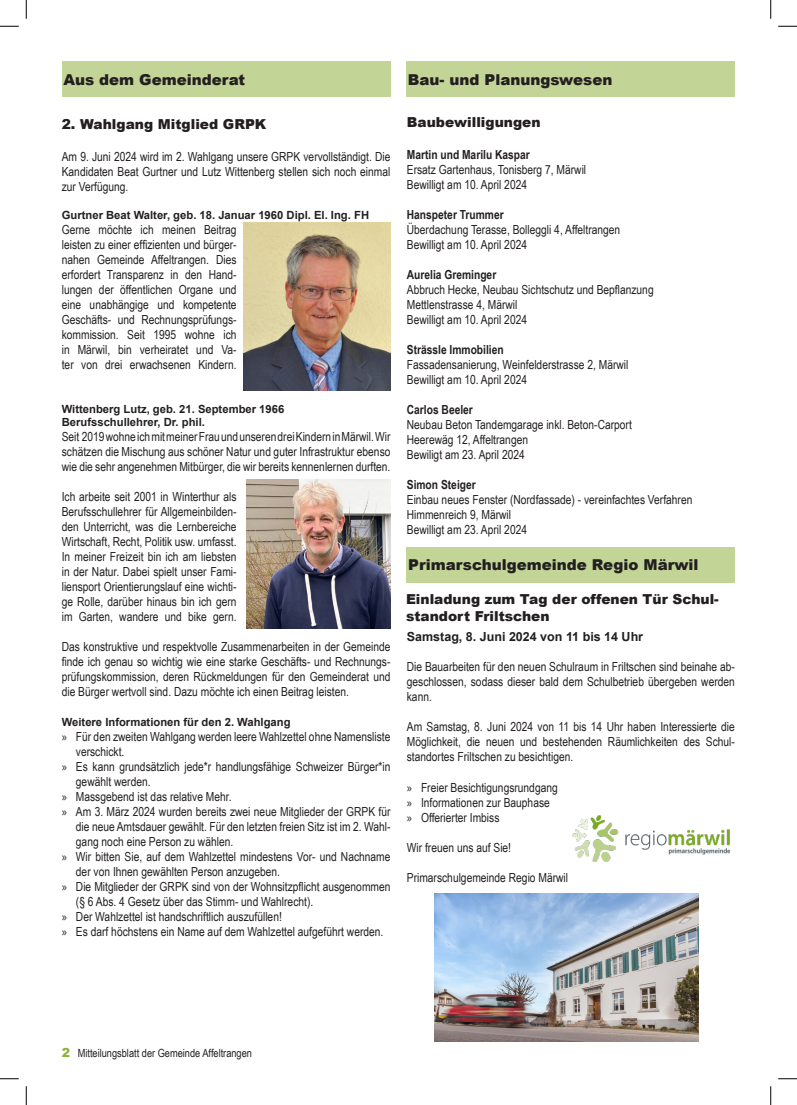
<style>
.page{position:relative;width:797px;height:1105px;background:#fff}
.page>*{position:absolute;margin:0;border:0;box-sizing:border-box;transform-origin:0 0}
.t1{font:900 15px "Arial";color:#231f20}
.Untertitel{font:900 13.75px/16.5px "Arial";color:#231f20}
.t2{font:12.5px/15px "Arial Narrow";color:#231f20;text-align:justify}
.t3{font:700 12.5px "Arial Narrow";color:#231f20}
.t4{font:700 12.5px "Arial";color:#231f20}
.t5{font:700 11.25px "Arial";color:#231f20}
.t6{font:11.25px "Arial Narrow";color:#231f20}
.s1{font-family:"Myriad Pro"}
.s2{font-family:"Arial";font-weight:900;font-size:12.5px;color:#8db33d}
</style>
<div class="page">
<div style="left:62px;top:62px;width:328px;height:35px;background:#c2d496"></div>
<div style="left:406px;top:62px;width:328px;height:35px;background:#c2d496"></div>
<img style="left:243px;top:222px;width:147px;height:168px">
<img style="left:246px;top:480px;width:144px;height:149px">
<div style="left:406px;top:547px;width:329px;height:36px;background:#c2d496"></div>
<img style="left:572px;top:816px;width:157px;height:46px">
<img style="left:434px;top:894px;width:264px;height:148px">
<svg style="left:0;top:25px;width:19px;height:2px"></svg>
<svg style="left:778px;top:25px;width:19px;height:2px"></svg>
<svg style="left:0;top:1078px;width:19px;height:1px"></svg>
<svg style="left:778px;top:1078px;width:19px;height:1px"></svg>
<svg style="left:25px;top:0;width:2px;height:19px"></svg>
<svg style="left:25px;top:1086px;width:2px;height:19px"></svg>
<svg style="left:770px;top:0;width:1px;height:19px"></svg>
<svg style="left:770px;top:1086px;width:1px;height:19px"></svg>
<p class="t1" style="left:64px;top:69px;width:183px">Aus dem Gemeinderat</p>
<p class="t1" style="left:408px;top:69px;width:206px">Bau- und Planungswesen</p>
<p class="Untertitel" style="left:407px;top:114px;width:135px">Baubewilligungen</p>
<p class="t3" style="left:407px;top:145px;width:125px">Martin und Marilu Kaspar</p>
<p class="t2" style="left:407px;top:161px;width:181px">Ersatz Gartenhaus, Tonisberg 7, Märwil</p>
<p class="t2" style="left:407px;top:176px;width:122px">Bewilligt am 10. April 2024</p>
<p class="t3" style="left:407px;top:205px;width:98px">Hanspeter Trummer</p>
<p class="t2" style="left:407px;top:221px;width:215px">Überdachung Terasse, Bolleggli 4, Affeltrangen</p>
<p class="t2" style="left:407px;top:236px;width:122px">Bewilligt am 10. April 2024</p>
<p class="t3" style="left:407px;top:265px;width:91px">Aurelia Greminger</p>
<p class="t2" style="left:407px;top:281px;width:248px">Abbruch Hecke, Neubau Sichtschutz und Bepflanzung</p>
<p class="t2" style="left:407px;top:296px;width:112px">Mettlenstrasse 4, Märwil</p>
<p class="t2" style="left:407px;top:311px;width:122px">Bewilligt am 10. April 2024</p>
<p class="t3" style="left:407px;top:340px;width:98px">Strässle Immobilien</p>
<p class="t2" style="left:407px;top:356px;width:223px">Fassadensanierung, Weinfelderstrasse 2, Märwil</p>
<p class="t2" style="left:407px;top:371px;width:122px">Bewilligt am 10. April 2024</p>
<p class="t3" style="left:407px;top:400px;width:68px">Carlos Beeler</p>
<p class="t2" style="left:407px;top:416px;width:226px">Neubau Beton Tandemgarage inkl. Beton-Carport</p>
<p class="t2" style="left:407px;top:431px;width:123px">Heerewäg 12, Affeltrangen</p>
<p class="t2" style="left:407px;top:446px;width:119px">Bewiligt am 23. April 2024</p>
<p class="t3" style="left:407px;top:475px;width:70px">Simon Steiger</p>
<p class="t2" style="left:407px;top:491px;width:287px">Einbau neues Fenster (Nordfassade) - vereinfachtes Verfahren</p>
<p class="t2" style="left:407px;top:506px;width:106px">Himmenreich 9, Märwil</p>
<p class="t2" style="left:407px;top:521px;width:122px">Bewilligt am 23. April 2024</p>
<p class="Untertitel" style="left:62px;top:116px;width:206px">2. Wahlgang Mitglied GRPK</p>
<p class="t2" style="left:62px;top:148px;width:330px">Am 9. Juni 2024 wird im 2. Wahlgang unsere GRPK vervollständigt. Die Kandidaten Beat Gurtner und Lutz Wittenberg stellen sich noch einmal zur Verfügung.</p>
<p class="t5" style="left:62px;top:207px;width:309px">Gurtner Beat Walter, geb. 18. Januar 1960 Dipl. El. Ing. FH</p>
<p class="t2" style="left:62px;top:222px;width:176px">Gerne möchte ich meinen Beitrag leisten zu einer effizienten und bürger&shy;nahen Gemeinde Affeltrangen. Dies erfordert Transparenz in den Hand&shy;lungen der öffentlichen Organe und eine unabhängige und kompetente Geschäfts- und Rechnungsprüfungs&shy;kommission. Seit 1995 wohne ich in Märwil, bin verheiratet und Va&shy;ter von drei erwachsenen Kindern.</p>
<p class="t5" style="left:62px;top:401px;width:224px">Wittenberg Lutz, geb. 21. September 1966</p>
<p class="t5" style="left:62px;top:414px;width:145px">Berufsschullehrer, Dr. phil.</p>
<p class="t2" style="left:62px;top:429px;width:330px">Seit 2019 wohne ich mit meiner Frau und unseren drei Kindern in Märwil. Wir schätzen die Mischung aus schöner Natur und guter Infrastruktur ebenso wie die sehr angenehmen Mitbürger, die wir bereits kennenlernen durften.</p>
<p class="t2" style="left:62px;top:489px;width:176px">Ich arbeite seit 2001 in Winterthur als Berufsschullehrer für Allgemeinbilden&shy;den Unterricht, was die Lernbereiche Wirtschaft, Recht, Politik usw. umfasst.<br>In meiner Freizeit bin ich am liebsten in der Natur. Dabei spielt unser Fami&shy;liensport Orientierungslauf eine wichti&shy;ge Rolle, darüber hinaus bin ich gern im Garten, wandere und bike gern.</p>
<p class="t2" style="left:62px;top:639px;width:330px">Das konstruktive und respektvolle Zusammenarbeiten in der Gemeinde finde ich genau so wichtig wie eine starke Geschäfts- und Rechnungs&shy;prüfungskommission, deren Rückmeldungen für den Gemeinderat und die Bürger wertvoll sind. Dazu möchte ich einen Beitrag leisten.</p>
<p class="t5" style="left:62px;top:714px;width:230px">Weitere Informationen für den 2. Wahlgang</p>
<p class="t2" style="left:76px;top:729px;width:316px;text-indent:-14px"><span class="s1">»</span> Für den zweiten Wahlgang werden leere Wahlzettel ohne Namensliste verschickt.</p>
<p class="t2" style="left:76px;top:759px;width:316px;text-indent:-14px"><span class="s1">»</span> Es kann grundsätzlich jede*r handlungsfähige Schweizer Bürger*in gewählt werden.</p>
<p class="t2" style="left:62px;top:789px;width:171px"><span class="s1">»</span> Massgebend ist das relative Mehr.</p>
<p class="t2" style="left:76px;top:804px;width:316px;text-indent:-14px"><span class="s1">»</span> Am 3. März 2024 wurden bereits zwei neue Mitglieder der GRPK für die neue Amtsdauer gewählt. Für den letzten freien Sitz ist im 2. Wahl&shy;gang noch eine Person zu wählen.</p>
<p class="t2" style="left:76px;top:849px;width:316px;text-indent:-14px"><span class="s1">»</span> Wir bitten Sie, auf dem Wahlzettel mindestens Vor- und Nachname der von Ihnen gewählten Person anzugeben.</p>
<p class="t2" style="left:76px;top:879px;width:316px;text-indent:-14px"><span class="s1">»</span> Die Mitglieder der GRPK sind von der Wohnsitzpflicht ausgenommen (§ 6 Abs. 4 Gesetz über das Stimm- und Wahlrecht).</p>
<p class="t2" style="left:62px;top:909px;width:222px"><span class="s1">»</span> Der Wahlzettel ist handschriftlich auszufüllen!</p>
<p class="t2" style="left:62px;top:924px;width:323px"><span class="s1">»</span> Es darf höchstens ein Name auf dem Wahlzettel aufgeführt werden.</p>
<p class="t1" style="left:408px;top:554px;width:292px">Primarschulgemeinde Regio Märwil</p>
<p class="Untertitel" style="left:406px;top:591px;width:314px">Einladung zum Tag der offenen Tür Schul&shy;standort Friltschen</p>
<p class="t4" style="left:407px;top:628px;width:238px">Samstag, 8. Juni 2024 von 11 bis 14 Uhr</p>
<p class="t2" style="left:407px;top:659px;width:329px">Die Bauarbeiten für den neuen Schulraum in Friltschen sind beinahe ab&shy;geschlossen, sodass dieser bald dem Schulbetrieb übergeben werden kann.</p>
<p class="t2" style="left:407px;top:719px;width:329px">Am Samstag, 8. Juni 2024 von 11 bis 14 Uhr haben Interessierte die Möglichkeit, die neuen und bestehenden Räumlichkeiten des Schul&shy;standortes Friltschen zu besichtigen.</p>
<p class="t2" style="left:407px;top:779px;width:152px"><span class="s1">»</span> Freier Besichtigungsrundgang</p>
<p class="t2" style="left:407px;top:794px;width:144px"><span class="s1">»</span> Informationen zur Bauphase</p>
<p class="t2" style="left:407px;top:809px;width:94px"><span class="s1">»</span> Offerierter Imbiss</p>
<p class="t2" style="left:407px;top:839px;width:106px">Wir freuen uns auf Sie!</p>
<p class="t2" style="left:407px;top:869px;width:163px">Primarschulgemeinde Regio Märwil</p>
<p class="t6" style="left:62px;top:1045px;width:192px"><span class="s2">2</span> Mitteilungsblatt der Gemeinde Affeltrangen</p>
</div>
